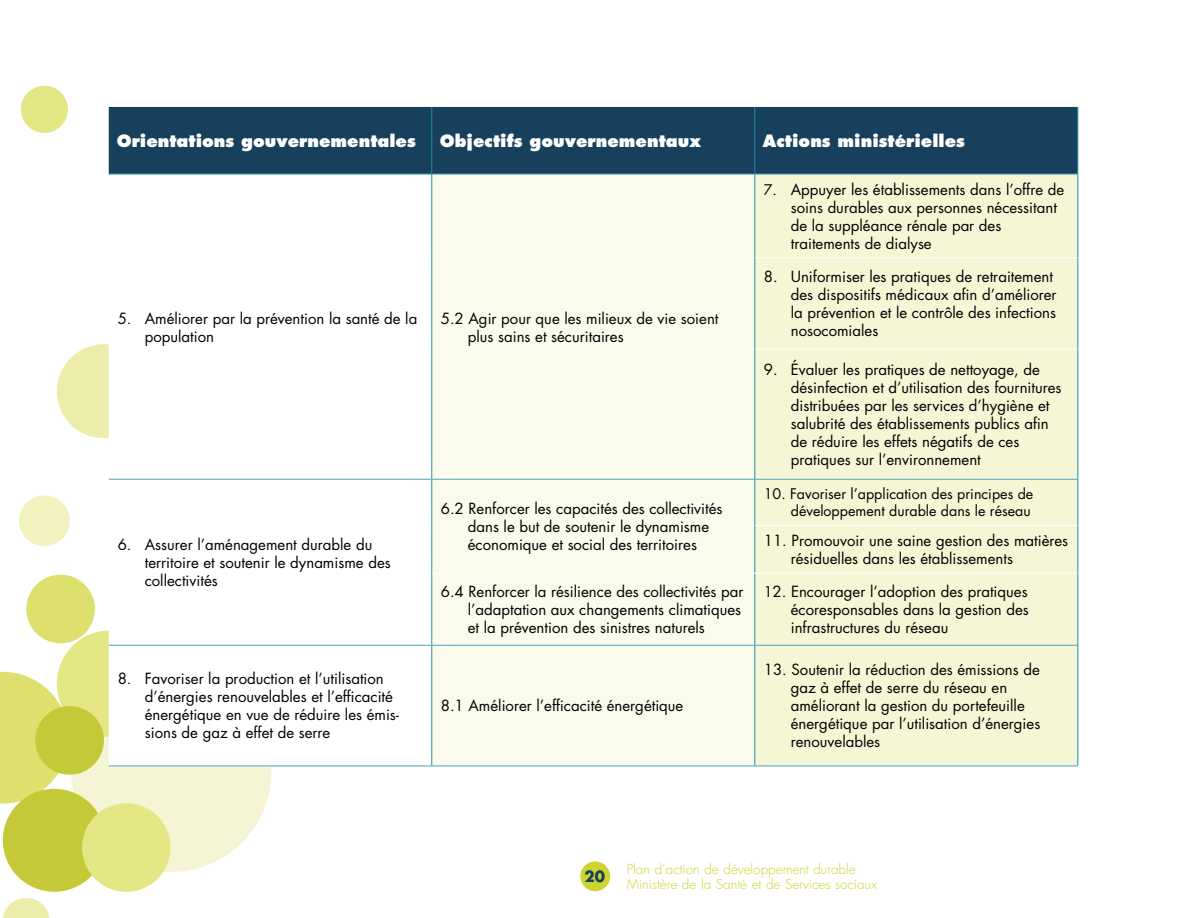
<style>
.page{position:relative;width:1188px;height:918px;background:#fff}
.page>*{position:absolute;margin:0;border:0;box-sizing:border-box;transform-origin:0 0}
.t1{font:800 16.5px "Futura";color:#fff}
.t2{font:15px/18px "Futura";color:#000}
.t3{font:700 15px "Futura";color:#16405b}
.t4{font:14.25px/17.1px "Futura";color:#000;text-align:right}
.t5{font:300 13.5px/15px "Futura";color:#cfd32e}
.s1{font-size:14.25px}
</style>
<div class="page">
<div style="left:580px;top:861px;width:30px;height:30px;background:#cfd32e;border-radius:50%"></div>
<div style="left:71px;top:672px;width:200px;height:200px;background:#f5f5d6;border-radius:50%"></div>
<svg style="left:0;top:672px;width:69px;height:132px;background:#e1e37f"></svg>
<div style="left:19px;top:495px;width:51px;height:51px;background:#f2f2bf;border-radius:50%"></div>
<svg style="left:3px;top:898px;width:47px;height:20px"></svg>
<div style="left:21px;top:86px;width:47px;height:47px;background:#e3e682;border-radius:50%"></div>
<div style="left:57px;top:344px;width:94px;height:94px;background:#ededab;border-radius:50%"></div>
<div style="left:26px;top:575px;width:69px;height:68px;background:#dee06e;border-radius:50%"></div>
<div style="left:57px;top:630px;width:106px;height:107px;background:#e3e682;border-radius:50%"></div>
<div style="left:3px;top:789px;width:103px;height:103px;background:#c4c938;border-radius:50%"></div>
<div style="left:82px;top:803px;width:89px;height:89px;background:#e3e682;border-radius:50%"></div>
<div style="left:35px;top:706px;width:69px;height:69px;background:#c4c938;border-radius:50%"></div>
<div style="left:109px;top:107px;width:968px;height:67px;background:#16405b"></div>
<svg style="left:109px;top:344px;width:322px;height:422px"></svg>
<div style="left:432px;top:175px;width:322px;height:591px;background:#fafbea"></div>
<div style="left:755px;top:175px;width:322px;height:591px;background:#f5f6d5"></div>
<hr style="left:109px;top:174px;width:322px;height:1px;background:#4ea3bc">
<hr style="left:432px;top:174px;width:322px;height:1px;background:#4ea3bc">
<hr style="left:755px;top:174px;width:322px;height:1px;background:#4ea3bc">
<hr style="left:431px;top:174px;width:1px;height:84px;background:#218cab">
<hr style="left:431px;top:258px;width:1px;height:91px;background:#218cab">
<hr style="left:431px;top:349px;width:1px;height:130px;background:#218cab">
<hr style="left:431px;top:480px;width:1px;height:45px;background:#218cab">
<hr style="left:431px;top:525px;width:1px;height:48px;background:#218cab">
<hr style="left:431px;top:573px;width:1px;height:72px;background:#218cab">
<hr style="left:431px;top:646px;width:1px;height:120px;background:#218cab">
<hr style="left:754px;top:174px;width:1px;height:84px;background:#218cab">
<hr style="left:754px;top:258px;width:1px;height:91px;background:#218cab">
<hr style="left:754px;top:349px;width:1px;height:130px;background:#218cab">
<hr style="left:754px;top:480px;width:1px;height:45px;background:#218cab">
<hr style="left:754px;top:525px;width:1px;height:48px;background:#218cab">
<hr style="left:754px;top:574px;width:1px;height:71px;background:#218cab">
<hr style="left:754px;top:646px;width:1px;height:120px;background:#218cab">
<hr style="left:1077px;top:174px;width:1px;height:84px;background:#218cab">
<hr style="left:1077px;top:258px;width:1px;height:91px;background:#218cab">
<hr style="left:1077px;top:349px;width:1px;height:130px;background:#218cab">
<hr style="left:1077px;top:479px;width:1px;height:46px;background:#218cab">
<hr style="left:1077px;top:525px;width:1px;height:48px;background:#218cab">
<hr style="left:1077px;top:573px;width:1px;height:72px;background:#218cab">
<hr style="left:1077px;top:645px;width:1px;height:121px;background:#218cab">
<hr style="left:109px;top:479px;width:323px;height:1px;background:#4ea3bc">
<hr style="left:109px;top:645px;width:323px;height:1px;background:#4ea3bc">
<hr style="left:109px;top:766px;width:323px;height:1px;background:#4ea3bc">
<hr style="left:432px;top:479px;width:323px;height:1px;background:#4ea3bc">
<hr style="left:432px;top:645px;width:323px;height:1px;background:#4ea3bc">
<hr style="left:432px;top:766px;width:323px;height:1px;background:#4ea3bc">
<hr style="left:755px;top:479px;width:322px;height:1px;background:#4ea3bc">
<hr style="left:755px;top:645px;width:322px;height:1px;background:#4ea3bc">
<hr style="left:755px;top:766px;width:323px;height:1px;background:#4ea3bc">
<hr style="left:755px;top:257px;width:322px;height:1px;background:#fff">
<hr style="left:755px;top:349px;width:322px;height:1px;background:#fff">
<hr style="left:755px;top:525px;width:322px;height:1px;background:#fff">
<hr style="left:755px;top:573px;width:322px;height:1px;background:#fff">
<hr style="left:432px;top:573px;width:323px;height:1px;background:#fff">
<hr style="left:431px;top:107px;width:1px;height:67px;background:#218cab">
<hr style="left:754px;top:107px;width:1px;height:67px;background:#218cab">
<hr style="left:1077px;top:107px;width:1px;height:67px;background:#218cab">
<p class="t1" style="left:117px;top:131px;width:301px">Orientations gouvernementales</p>
<p class="t1" style="left:440px;top:131px;width:263px">Objectifs gouvernementaux</p>
<p class="t1" style="left:763px;top:131px;width:204px">Actions ministérielles</p>
<p class="t2" style="left:145px;top:309px;width:274px;text-indent:-27px">5. Améliorer par la prévention la santé de la population</p>
<p class="t2" style="left:468px;top:309px;width:252px;text-indent:-27px">5.2 Agir pour que les milieux de vie soient plus sains et sécuritaires</p>
<p class="t2" style="left:791px;top:180px;width:275px;text-indent:-27px"><span class="s1">7.</span> Appuyer les établissements dans l’offre de soins durables aux personnes nécessitant de la suppléance rénale par des traitements de dialyse</p>
<p class="t2" style="left:791px;top:268px;width:267px;text-indent:-27px">8. Uniformiser les pratiques de retraitement des dispositifs médicaux afin d’améliorer la prévention et le contrôle des infections nosocomiales</p>
<p class="t2" style="left:791px;top:360px;width:272px;text-indent:-27px">9. Évaluer les pratiques de nettoyage, de désinfection et d’utilisation des fournitures distribuées par les services d’hygiène et salubrité des établissements publics afin de réduire les effets négatifs de ces pratiques sur l’environnement</p>
<p class="t2" style="left:145px;top:535px;width:248px;text-indent:-27px">6. Assurer l’aménagement durable du territoire et soutenir le dynamisme des collectivités</p>
<p class="t2" style="left:145px;top:670px;width:256px;text-indent:-27px">8. Favoriser la production et l’utilisation d’énergies renouvelables et l’efficacité énergétique en vue de réduire les émis&shy;sions de gaz à effet de serre</p>
<p class="t2" style="left:468px;top:499px;width:256px;text-indent:-27px">6.2 Renforcer les capacités des collectivités dans le but de soutenir le dynamisme économique et social des territoires</p>
<p class="t4" style="left:764px;top:485px;width:271px">10. Favoriser l’application des principes de développement durable dans le réseau</p>
<p class="t2" style="left:791px;top:532px;width:279px;text-indent:-27px">11. Promouvoir une saine gestion des matières résiduelles dans les établissements</p>
<p class="t2" style="left:468px;top:582px;width:277px;text-indent:-27px">6.4 Renforcer la résilience des collectivités par l’adaptation aux changements climatiques et la prévention des sinistres naturels</p>
<p class="t2" style="left:791px;top:582px;width:240px;text-align:justify;text-indent:-27px"><span class="s1">1</span>2. Encourager l’adoption des pratiques écoresponsables dans la gestion des infrastructures du réseau</p>
<p class="t2" style="left:441px;top:697px;width:244px">8.1 Améliorer l’efficacité énergétique</p>
<p class="t2" style="left:791px;top:661px;width:251px;text-indent:-27px">13. Soutenir la réduction des émissions de gaz à effet de serre du réseau en améliorant la gestion du portefeuille énergétique par l’utilisation d’énergies renouvelables</p>
<p class="t3" style="left:585px;top:866px;width:22px">20</p>
<p class="t5" style="left:627px;top:862px;width:252px">Plan d’action de développement durable<br>Ministère de la Santé et de Services sociaux</p>
</div>
